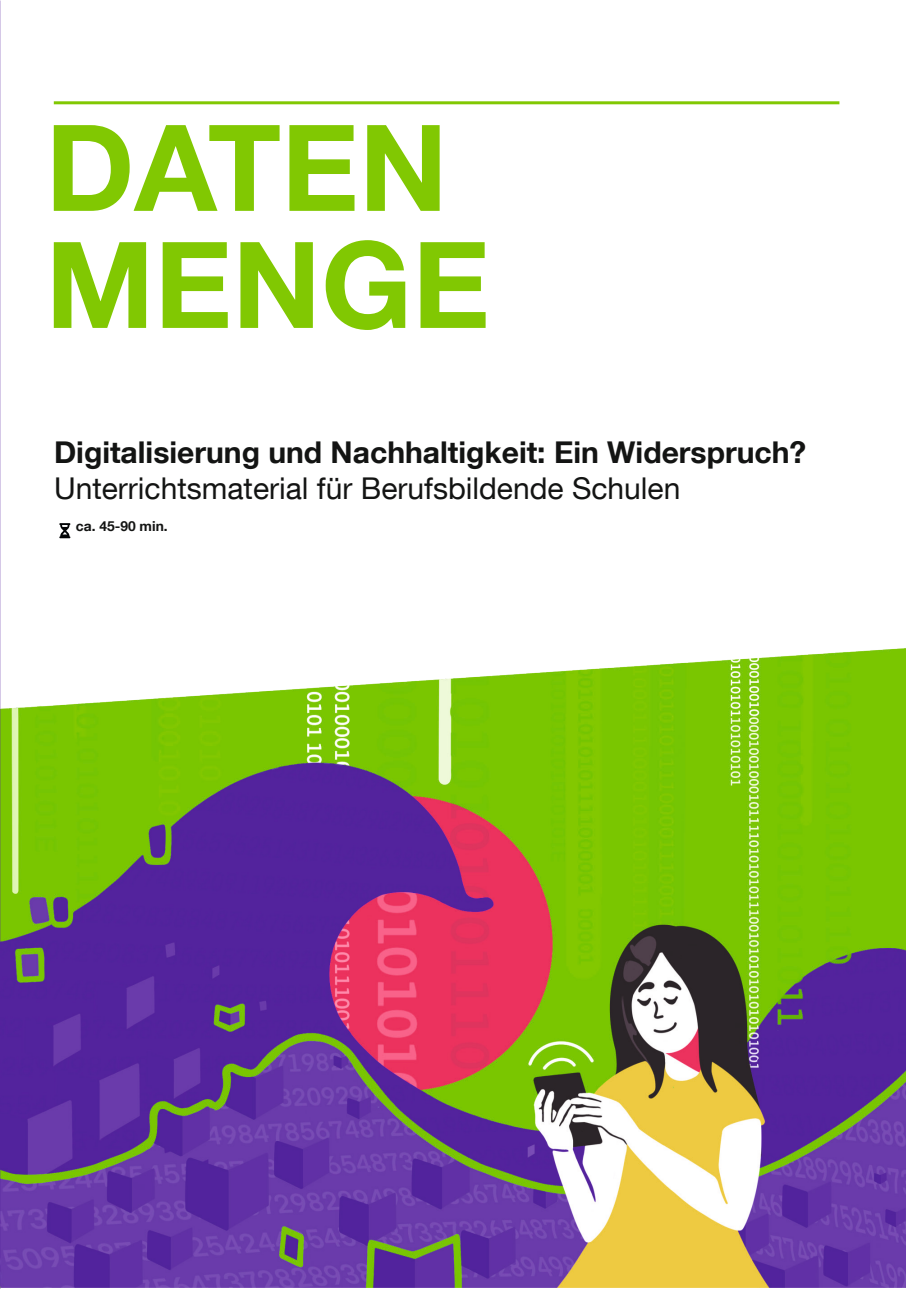
<style>
.page{position:relative;width:906px;height:1289px;background:#fff}
.page>*{position:absolute;margin:0;border:0;box-sizing:border-box;transform-origin:0 0}
.Themenüberschrift{font:700 120px/117px "Helvetica Neue LT Com";color:#81c802}
.Headline_Schwarz{font:700 30px "Helvetica Neue LT Com";color:#131413}
.Headline_Schwarz-2{font:30px "Helvetica Neue LT Com";color:#131413}
.Hervorhebungen__Intro__Infokästen{font:700 13.8px "Helvetica Neue LT Com";color:#131413}
</style>
<div class="page">
<img style="left:0;top:645px;width:906px;height:642px">
<hr style="left:54px;top:101px;width:785px;height:3px;background:#81c802">
<svg style="left:59px;top:523px;width:11px;height:15px"></svg>
<p class="Themenüberschrift" style="left:45px;top:106px;width:446px">DATEN<br>MENGE</p>
<p class="Headline_Schwarz" style="left:54px;top:433px;width:753px">Digitalisierung und Nachhaltigkeit: Ein Widerspruch?</p>
<p class="Headline_Schwarz-2" style="left:54px;top:470px;width:628px">Unterrichtsmaterial für Berufsbildende Schulen</p>
<p class="Hervorhebungen__Intro__Infokästen" style="left:76px;top:517px;width:93px">ca. 45-90 min.</p>
</div>
